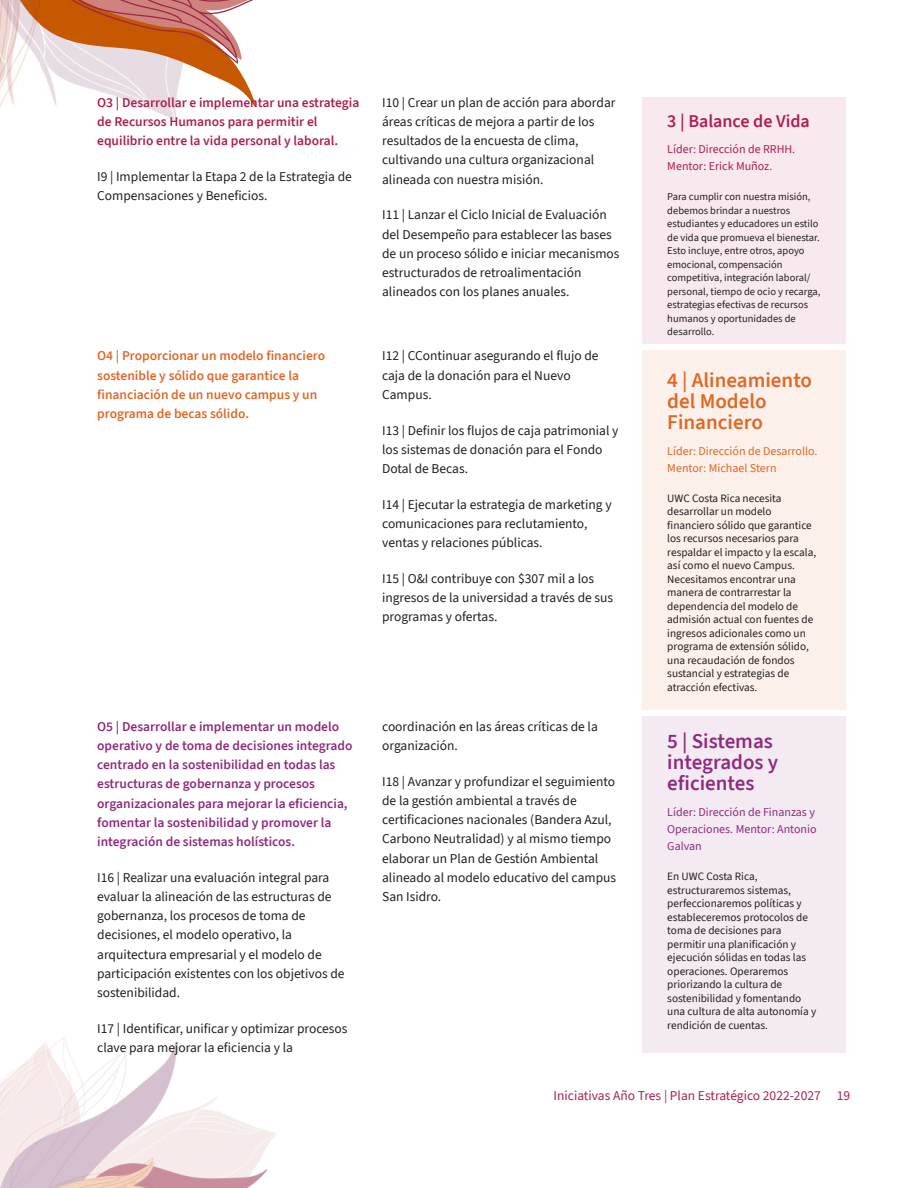
<style>
.page{position:relative;width:918px;height:1188px;background:#fff}
.page>*{position:absolute;margin:0;border:0;box-sizing:border-box;transform-origin:0 0}
.t1{font:600 21px/21px "Source Sans 3";color:#de6927}
.t2{font:600 21px/21px "Source Sans 3";color:#8f2b7d}
.t3{font:600 18px "Source Sans 3";color:#ad1f53}
.t4{font:13.5px/19.2px "Source Sans 3";color:#231f20}
.t5{font:600 13.5px/19.2px "Source Sans 3";color:#8f2b7d}
.t6{font:600 13.5px/19.2px "Source Sans 3";color:#de6927}
.t7{font:600 13.5px/19.2px "Source Sans 3";color:#ad1f53}
.t8{font:13.5px "Source Sans 3";color:#ad1f53}
.t9{font:12px/17.1px "Source Sans 3";color:#8f2b7d}
.t10{font:12px/17.1px "Source Sans 3";color:#de6927}
.t11{font:12px/17.1px "Source Sans 3";color:#ad1f53}
.t12{font:11.25px/13.5px "Source Sans 3";color:#231f20}
.t13{font:10.5px/13.5px "Source Sans 3";color:#231f20}
</style>
<div class="page">
<img style="left:145px;top:107px;width:31px;height:13px">
<svg style="left:40px;top:0;width:216px;height:107px"></svg>
<img style="left:0;top:0;width:40px;height:108px">
<img style="left:0;top:1036px;width:275px;height:152px">
<div style="left:643px;top:717px;width:203px;height:336px;background:#f4ebf2"></div>
<div style="left:643px;top:351px;width:203px;height:359px;background:#fbf0ea"></div>
<div style="left:643px;top:97px;width:203px;height:247px;background:#f7e9ee"></div>
<p class="t7" style="left:97px;top:93px;width:264px">O3 | Desarrollar e implementar una estrategia de Recursos Humanos para permitir el equilibrio entre la vida personal y laboral.</p>
<p class="t4" style="left:97px;top:167px;width:256px">I9 | Implementar la Etapa 2 de la Estrategia de<br>Compensaciones y Beneficios.</p>
<p class="t4" style="left:382px;top:93px;width:235px">I10 | Crear un plan de acción para abordar áreas críticas de mejora a partir de los resultados de la encuesta de clima, cultivando una cultura organizacional alineada con nuestra misión.</p>
<p class="t4" style="left:382px;top:205px;width:239px">I11 | Lanzar el Ciclo Inicial de Evaluación del Desempeño para establecer las bases de un proceso sólido e iniciar mecanismos estructurados de retroalimentación alineados con los planes anuales.</p>
<p class="t6" style="left:97px;top:346px;width:230px">O4 | Proporcionar un modelo financiero sostenible y sólido que garantice la financiación de un nuevo campus y un programa de becas sólido.</p>
<p class="t4" style="left:382px;top:346px;width:218px">I12 | CContinuar asegurando el flujo de caja de la donación para el Nuevo<br>Campus.</p>
<p class="t4" style="left:382px;top:420px;width:238px">I13 | Definir los flujos de caja patrimonial y los sistemas de donación para el Fondo<br>Dotal de Becas.</p>
<p class="t4" style="left:382px;top:495px;width:231px">I14 | Ejecutar la estrategia de marketing y comunicaciones para reclutamiento, ventas y relaciones públicas.</p>
<p class="t4" style="left:382px;top:569px;width:233px">I15 | O&amp;I contribuye con $307 mil a los ingresos de la universidad a través de sus programas y ofertas.</p>
<p class="t5" style="left:97px;top:717px;width:257px">O5 | Desarrollar e implementar un modelo operativo y de toma de decisiones integrado centrado en la sostenibilidad en todas las estructuras de gobernanza y procesos organizacionales para mejorar la eficiencia, fomentar la sostenibilidad y promover la integración de sistemas holísticos.</p>
<p class="t4" style="left:97px;top:868px;width:249px">I16 | Realizar una evaluación integral para evaluar la alineación de las estructuras de gobernanza, los procesos de toma de decisiones, el modelo operativo, la arquitectura empresarial y el modelo de participación existentes con los objetivos de sostenibilidad.</p>
<p class="t4" style="left:97px;top:1019px;width:252px">I17 | Identificar, unificar y optimizar procesos clave para mejorar la eficiencia y la</p>
<p class="t4" style="left:382px;top:717px;width:217px">coordinación en las áreas críticas de la organización.</p>
<p class="t4" style="left:382px;top:772px;width:236px">I18 | Avanzar y profundizar el seguimiento de la gestión ambiental a través de certificaciones nacionales (Bandera Azul, Carbono Neutralidad) y al mismo tiempo elaborar un Plan de Gestión Ambiental alineado al modelo educativo del campus San Isidro.</p>
<h2 class="t3" style="left:667px;top:109px;width:144px">3 | Balance de Vida</h2>
<p class="t11" style="left:667px;top:140px;width:129px">Líder: Dirección de RRHH.<br>Mentor: Erick Muñoz.</p>
<p class="t13" style="left:667px;top:190px;width:155px">Para cumplir con nuestra misión, debemos brindar a nuestros estudiantes y educadores un estilo de vida que promueva el bienestar.<br>Esto incluye, entre otros, apoyo emocional, compensación competitiva, integración laboral/ personal, tiempo de ocio y recarga, estrategias efectivas de recursos humanos y oportunidades de desarrollo.</p>
<h1 class="t1" style="left:667px;top:369px;width:146px">4 | Alineamiento del Modelo<br>Financiero</h1>
<p class="t10" style="left:667px;top:442px;width:152px">Líder: Dirección de Desarrollo.<br>Mentor: Michael Stern</p>
<p class="t12" style="left:667px;top:491px;width:150px">UWC Costa Rica necesita desarrollar un modelo financiero sólido que garantice los recursos necesarios para respaldar el impacto y la escala, así como el nuevo Campus.<br>Necesitamos encontrar una manera de contrarrestar la dependencia del modelo de admisión actual con fuentes de ingresos adicionales como un programa de extensión sólido, una recaudación de fondos sustancial y estrategias de atracción efectivas.</p>
<h1 class="t2" style="left:667px;top:730px;width:112px">5 | Sistemas integrados y eficientes</h1>
<p class="t9" style="left:667px;top:803px;width:151px">Líder: Dirección de Finanzas y<br>Operaciones. Mentor: Antonio<br>Galvan</p>
<p class="t12" style="left:667px;top:870px;width:150px">En UWC Costa Rica, estructuraremos sistemas, perfeccionaremos políticas y estableceremos protocolos de toma de decisiones para permitir una planificación y ejecución sólidas en todas las operaciones. Operaremos priorizando la cultura de sostenibilidad y fomentando una cultura de alta autonomía y rendición de cuentas.</p>
<p class="t8" style="left:554px;top:1086px;width:298px">Iniciativas Año Tres | Plan Estratégico 2022-2027 19</p>
</div>
